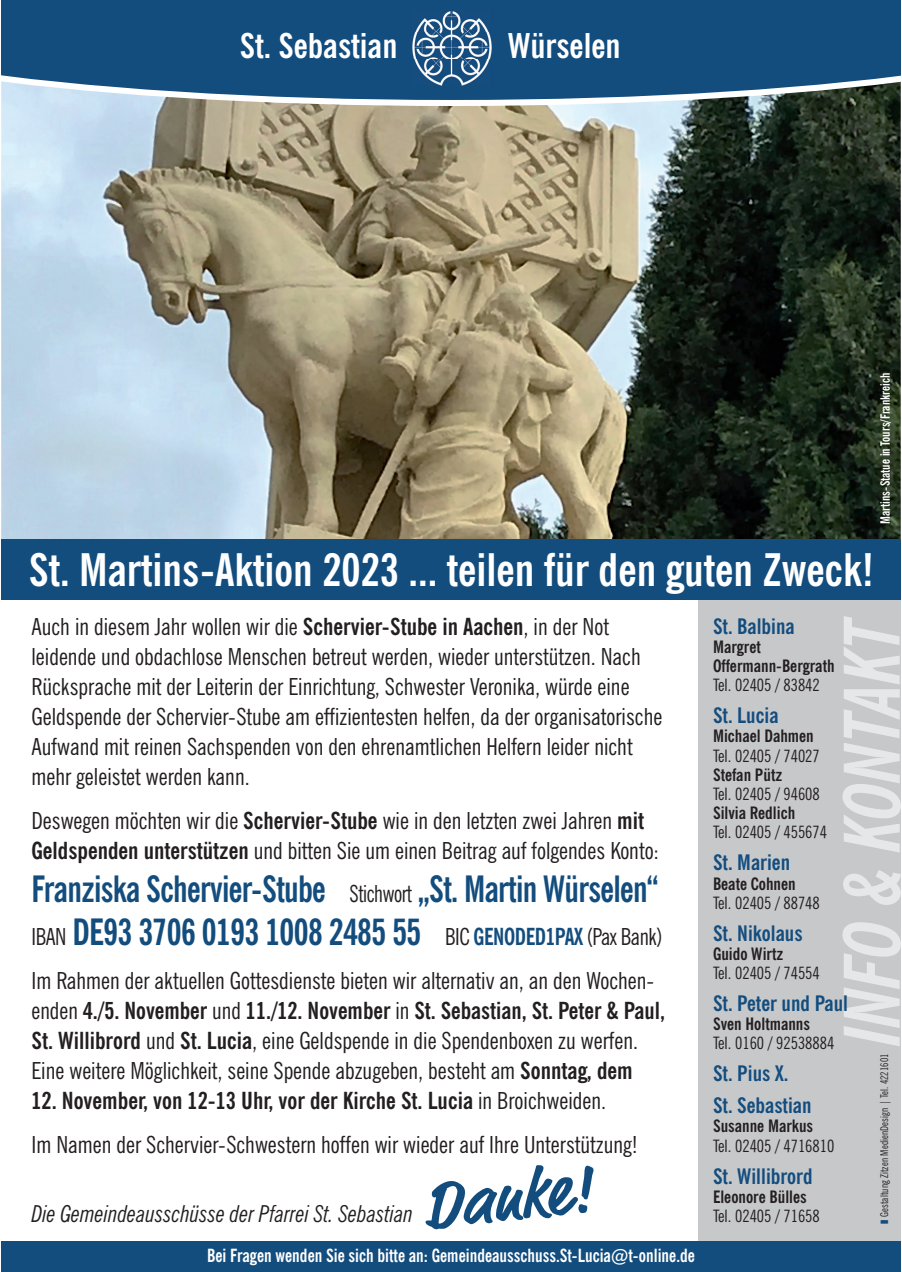
<style>
.page{position:relative;width:902px;height:1272px;background:#fff}
.page>*{position:absolute;margin:0;border:0;box-sizing:border-box;transform-origin:0 0}
.t1{font:italic 700 condensed 77.25px "News Gothic BT";color:#e6e7e9;scale:.95 1}
.t2{font:700 70.5px "Market";color:#134d7e;scale:.95 1}
.t3{font:700 condensed 44.85px "News Gothic BT";color:#fff}
.t4{font:700 condensed 36.3px/42.8px "News Gothic BT";letter-spacing:-.02em;color:#134d7e;scale:.91 1}
.t5{font:700 condensed 34.2px "News Gothic BT";color:#fff}
.t6{font:condensed 23.55px/29.8px "News Gothic BT";color:#231f20}
.t7{font:italic condensed 23.55px "News Gothic BT";color:#231f20;scale:.95 1}
.t8{font:700 condensed 21.3px/31.8px "News Gothic BT";color:#134d7e}
.t9{font:700 condensed 18.15px "News Gothic BT";color:#fff;scale:.95 1}
.t10{font:condensed 17.1px "News Gothic BT";color:#231f20}
.t11{font:700 condensed 17.1px/19.2px "News Gothic BT";color:#231f20}
.t12{font:700 condensed 12.75px "News Gothic BT";color:#fff;scale:.95 1}
.t13{font:condensed 10.65px "News Gothic BT";letter-spacing:.01em;color:#231f20;scale:.95 1}
.s1{font-weight:700}
.s2{font-weight:400;font-size:23.55px;color:#231f20}
.s3{font-size:23.55px}
.s4{color:#134d7e}
</style>
<div class="page">
<div style="left:697px;top:599px;width:203px;height:642px;background:#c7c8ca"></div>
<img style="left:1px;top:106px;width:899px;height:433px">
<svg style="left:1px;top:0;width:899px;height:106px;background:#2a5d87"></svg>
<img style="left:412px;top:11px;width:79px;height:21px">
<img style="left:412px;top:32px;width:79px;height:53px">
<div style="left:1px;top:1241px;width:899px;height:30px;background:#134d7e"></div>
<div style="left:1px;top:539px;width:899px;height:60px;background:#134d7e"></div>
<h3 class="t5" style="left:240px;top:25px;width:159px">St. Sebastian</h3>
<h3 class="t5" style="left:507px;top:25px;width:114px">Würselen</h3>
<p class="t12" style="left:877px;top:524px;width:161px;rotate:-90deg">Martins-Statue in Tours/Frankreich</p>
<h3 class="t3" style="left:29px;top:542px;width:845px">St. Martins-Aktion 2023 ... teilen für den guten Zweck!</h3>
<h1 class="t1" style="left:825px;top:1045px;width:453px;rotate:-90deg">INFO &amp; KONTAKT</h1>
<p class="t8" style="left:713px;top:609px;width:83px">St. Balbina</p>
<p class="t11" style="left:713px;top:637px;width:123px">Margret<br>Offermann-Bergrath</p>
<p class="t10" style="left:713px;top:674px;width:108px">Tel. 02405 / 83842</p>
<p class="t8" style="left:713px;top:699px;width:67px">St. Lucia</p>
<p class="t11" style="left:713px;top:726px;width:102px">Michael Dahmen</p>
<p class="t10" style="left:713px;top:745px;width:108px">Tel. 02405 / 74027</p>
<p class="t11" style="left:713px;top:764px;width:71px">Stefan Pütz</p>
<p class="t10" style="left:713px;top:783px;width:108px">Tel. 02405 / 94608</p>
<p class="t11" style="left:713px;top:803px;width:84px">Silvia Redlich</p>
<p class="t10" style="left:713px;top:822px;width:115px">Tel. 02405 / 455674</p>
<p class="t8" style="left:713px;top:846px;width:79px">St. Marien</p>
<p class="t11" style="left:713px;top:873px;width:84px">Beate Cohnen</p>
<p class="t10" style="left:713px;top:892px;width:108px">Tel. 02405 / 88748</p>
<p class="t8" style="left:713px;top:916px;width:91px">St. Nikolaus</p>
<p class="t11" style="left:713px;top:944px;width:72px">Guido Wirtz</p>
<p class="t10" style="left:713px;top:962px;width:108px">Tel. 02405 / 74554</p>
<p class="t8" style="left:713px;top:987px;width:137px">St. Peter und Paul</p>
<p class="t11" style="left:713px;top:1014px;width:99px">Sven Holtmanns</p>
<p class="t10" style="left:713px;top:1032px;width:123px">Tel. 0160 / 92538884</p>
<p class="t8" style="left:713px;top:1057px;width:100px">St. Pius X.<br>St. Sebastian</p>
<p class="t11" style="left:713px;top:1116px;width:102px">Susanne Markus</p>
<p class="t10" style="left:713px;top:1135px;width:123px">Tel. 02405 / 4716810</p>
<p class="t8" style="left:713px;top:1159px;width:101px">St. Willibrord</p>
<p class="t11" style="left:713px;top:1186px;width:95px">Eleonore Bülles</p>
<p class="t10" style="left:713px;top:1205px;width:108px">Tel. 02405 / 71658</p>
<p class="t6" style="left:31px;top:611px;width:632px">Auch in diesem Jahr wollen wir die <span class="s1">Schervier-Stube in Aachen</span>, in der Not leidende und obdachlose Menschen betreut werden, wieder unterstützen. Nach Rücksprache mit der Leiterin der Einrichtung, Schwester Veronika, würde eine Geldspende der Schervier-Stube am effizientesten helfen, da der organisatorische Aufwand mit reinen Sachspenden von den ehrenamtlichen Helfern leider nicht mehr geleistet werden kann.</p>
<p class="t6" style="left:31px;top:805px;width:629px">Deswegen möchten wir die <span class="s1">Schervier-Stube</span> wie in den letzten zwei Jahren <span class="s1">mit<br>Geldspenden unterstützen</span> und bitten Sie um einen Beitrag auf folgendes Konto:</p>
<h3 class="t4" style="left:31px;top:867px;width:695px">Franziska Schervier-Stube <span class="s2">Stichwort</span> „St. Martin Würselen“<br><span class="s2">IBAN</span> DE93 3706 0193 1008 2485 55 <span class="s2">BIC</span> <span class="s3">GENODED1PAX</span> <span class="s2">(Pax Bank)</span></h3>
<p class="t6" style="left:31px;top:965px;width:635px">Im Rahmen der aktuellen Gottesdienste bieten wir alternativ an, an den Wochen&shy;enden <span class="s1">4./5. November</span> und <span class="s1">11./12. November</span> in <span class="s1">St. Sebastian, St. Peter &amp; Paul, St. Willibrord</span> und <span class="s1">St. Lucia</span>, eine Geldspende in die Spendenboxen zu werfen.<br>Eine weitere Möglichkeit, seine Spende abzugeben, besteht am <span class="s1">Sonntag, dem</span></p>
<p class="t6" style="left:31px;top:1077px;width:607px;line-height:44.4px"><span class="s1">12. November, von 12-13 Uhr, vor der Kirche St. Lucia</span> in Broichweiden.<br>Im Namen der Schervier-Schwestern hoffen wir wieder auf Ihre Unterstützung!</p>
<p class="t13" style="left:877px;top:1223px;width:180px;rotate:-90deg"><span class="s4">❚</span> Gestaltung Zitzen MedienDesign | Tel. 4221601</p>
<h2 class="t2" style="left:419px;top:1163px;width:179px;rotate:-6deg">Danke!</h2>
<p class="t9" style="left:207px;top:1244px;width:515px">Bei Fragen wenden Sie sich bitte an: Gemeindeausschuss.St-Lucia@t-online.de</p>
<p class="t7" style="left:31px;top:1199px;width:403px">Die Gemeindeausschüsse der Pfarrei St. Sebastian</p>
</div>
